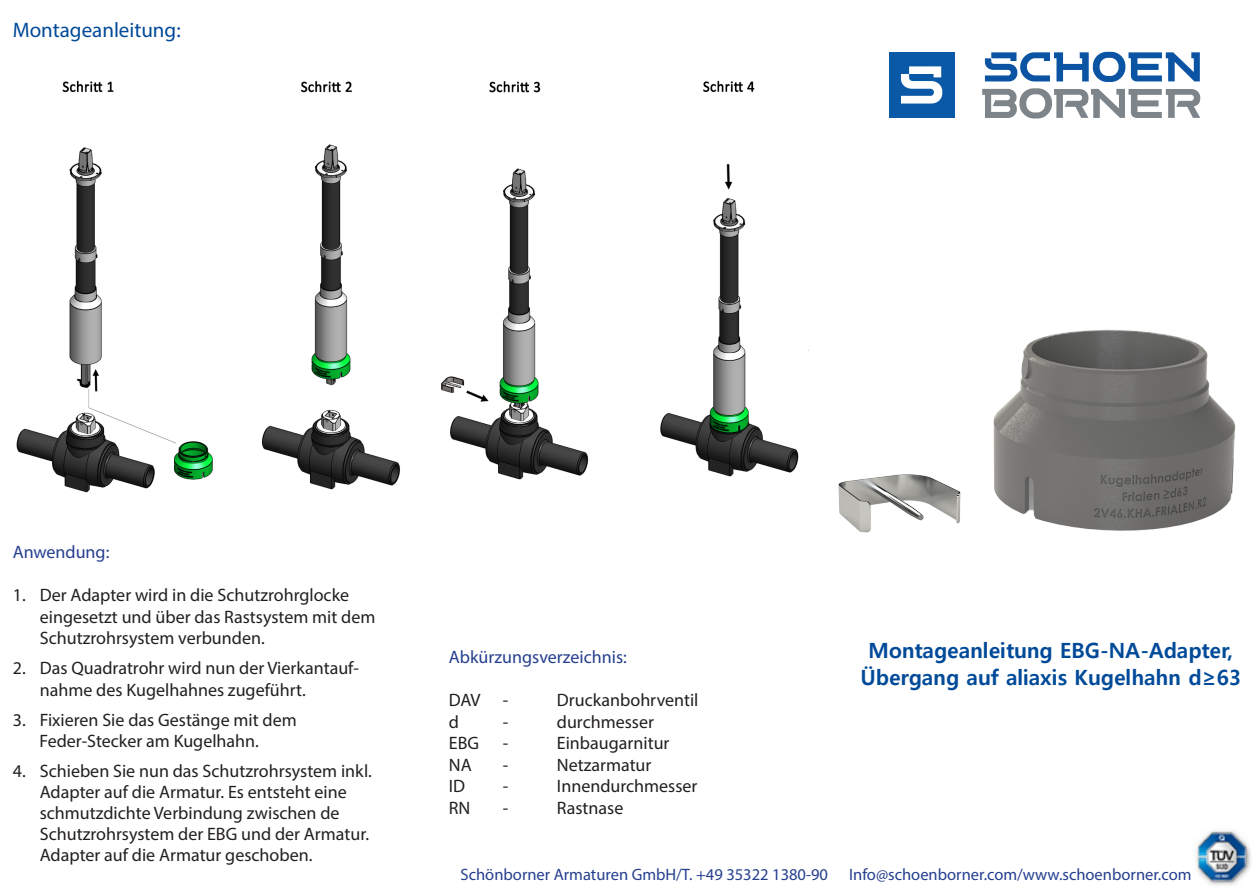
<style>
.page{position:relative;width:1255px;height:893px;background:#fff}
.page>*{position:absolute;margin:0;border:0;box-sizing:border-box;transform-origin:0 0}
.t1{font:700 21px/27px "Malgun Gothic";color:#004a99;text-align:center}
.t2{font:21px "Myriad Pro";color:#004a99}
.t3{font:18px/21px "Myriad Pro";color:#231f20}
.t4{font:18px "Myriad Pro";color:#253f8e}
.t5{font:16.5px "Myriad Pro";color:#253f8e}
</style>
<div class="page">
<svg style="left:982px;top:88px;width:218px;height:30px"></svg>
<svg style="left:984px;top:52px;width:215px;height:30px"></svg>
<div style="left:889px;top:52px;width:65px;height:66px;background:#0a59a7"></div>
<svg style="left:901px;top:66px;width:41px;height:38px"></svg>
<img style="left:16px;top:80px;width:783px;height:413px">
<img style="left:838px;top:329px;width:398px;height:204px">
<img style="left:1195px;top:829px;width:56px;height:56px">
<div style="left:341px;top:381px;width:58px;height:33px;background:#fff"></div>
<p class="t2" style="left:13px;top:17px;width:169px">Montageanleitung:</p>
<p class="t4" style="left:13px;top:541px;width:98px">Anwendung:</p>
<p class="t3" style="left:40px;top:584px;width:337px;line-height:21.6px;text-indent:-27px">1. Der Adapter wird in die Schutzrohrglocke eingesetzt und über das Rastsystem mit dem<br>Schutzrohrsystem verbunden.</p>
<p class="t3" style="left:40px;top:657px;width:321px;line-height:21.6px;text-indent:-27px">2. Das Quadratrohr wird nun der Vierkantauf&shy;nahme des Kugelhahnes zugeführt.</p>
<p class="t3" style="left:13px;top:709px;width:285px">3. Fixieren Sie das Gestänge mit dem</p>
<p class="t3" style="left:39px;top:731px;width:221px">Feder-Stecker am Kugelhahn.</p>
<p class="t3" style="left:40px;top:761px;width:333px;text-indent:-27px">4. Schieben Sie nun das Schutzrohrsystem inkl.<br>Adapter auf die Armatur. Es entsteht eine schmutzdichte Verbindung zwischen de Schutzrohrsystem der EBG und der Armatur.<br>Adapter auf die Armatur geschoben.</p>
<p class="t4" style="left:449px;top:645px;width:179px">Abkürzungsverzeichnis:</p>
<p class="t3" style="left:449px;top:689px;width:61px">DAV -</p>
<p class="t3" style="left:557px;top:689px;width:143px">Druckanbohrventil</p>
<p class="t3" style="left:449px;top:711px;width:12px">d</p>
<p class="t3" style="left:503px;top:711px;width:7px">-</p>
<p class="t3" style="left:557px;top:711px;width:99px">durchmesser</p>
<p class="t3" style="left:449px;top:732px;width:32px">EBG</p>
<p class="t3" style="left:503px;top:732px;width:7px">-</p>
<p class="t3" style="left:557px;top:732px;width:114px">Einbaugarnitur</p>
<p class="t3" style="left:449px;top:754px;width:24px">NA</p>
<p class="t3" style="left:503px;top:754px;width:7px">-</p>
<p class="t3" style="left:557px;top:754px;width:96px">Netzarmatur</p>
<p class="t3" style="left:449px;top:775px;width:18px">ID</p>
<p class="t3" style="left:503px;top:775px;width:7px">-</p>
<p class="t3" style="left:557px;top:775px;width:142px">Innendurchmesser</p>
<p class="t3" style="left:449px;top:797px;width:23px">RN</p>
<p class="t3" style="left:503px;top:797px;width:7px">-</p>
<p class="t3" style="left:557px;top:797px;width:68px">Rastnase</p>
<p class="t1" style="left:860px;top:637px;width:382px">Montageanleitung EBG-NA-Adapter,<br>Übergang auf aliaxis Kugelhahn d≥63</p>
<p class="t5" style="left:460px;top:864px;width:369px">Schönborner Armaturen GmbH/T. +49 35322 1380-90</p>
<p class="t5" style="left:849px;top:864px;width:344px">Info@schoenborner.com/www.schoenborner.com</p>
</div>
